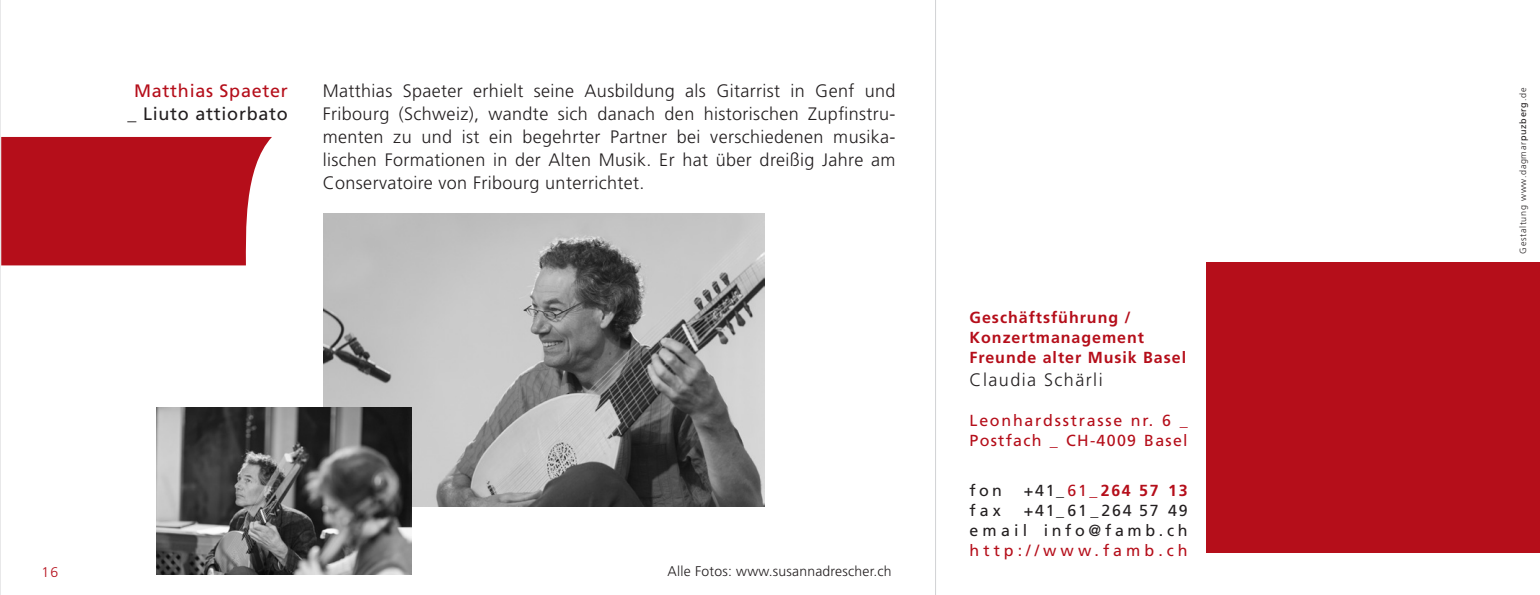
<style>
.page{position:relative;width:1540px;height:595px;background:#fff}
.page>*{position:absolute;margin:0;border:0;box-sizing:border-box;transform-origin:0 0}
.fließ{font:300 18px/23px "Frutiger";letter-spacing:.02em;color:#231f20;text-align:justify}
.t1{font:18px/23px "Frutiger";letter-spacing:.04em;color:#231f20;text-align:center}
.fließ-2{font:300 18px "Frutiger";letter-spacing:.08em;color:#231f20}
.t2{font:700 16px/20px "Frutiger";letter-spacing:.06em;color:#b50e1a}
.t3{font:16px/20px "Frutiger";letter-spacing:.11em;color:#b50e1a}
.t4{font:16px "Frutiger";letter-spacing:.23em;color:#231f20}
.t5{font:16px "Frutiger";letter-spacing:.255em;color:#b50e1a}
.t6{font:16px "Frutiger";letter-spacing:.105em;color:#231f20}
.fussnoten{font:300 14px "Frutiger";letter-spacing:.015em;color:#231f20}
.t7{font:300 14px "Frutiger";color:#b50e1a}
.t8{font:300 9px "Frutiger";letter-spacing:.08em;color:#231f20}
.s1{color:#b50e1a}
.s2{font-weight:400;color:#231f20}
.s3{font-weight:400}
</style>
<div class="page">
<hr style="left:0;top:0;width:1px;height:594px;background:#d1d2d4">
<hr style="left:935px;top:0;width:1px;height:594px;background:#d1d2d4">
<div style="left:1206px;top:262px;width:334px;height:290px;background:#b50e1a"></div>
<svg style="left:1px;top:137px;width:271px;height:128px;background:#ba202b"></svg>
<img style="left:323px;top:213px;width:441px;height:293px">
<img style="left:156px;top:407px;width:256px;height:167px">
<p class="t1" style="left:128px;top:79px;width:162px"><span class="s1">Matthias Spaeter </span>_ Liuto attiorbato</p>
<p class="fließ" style="left:323px;top:79px;width:574px">Matthias Spaeter erhielt seine Ausbildung als Gitarrist in Genf und Fribourg (Schweiz), wandte sich danach den historischen Zupfinstru&shy;menten zu und ist ein begehrter Partner bei verschiedenen musika&shy;lischen Formationen in der Alten Musik. Er hat über dreißig Jahre am Conservatoire von Fribourg unterrichtet.</p>
<p class="t7" style="left:42px;top:564px;width:18px">16</p>
<p class="fussnoten" style="left:668px;top:562px;width:226px">Alle Fotos: www.susannadrescher.ch</p>
<p class="t2" style="left:969px;top:307px;width:163px">Geschäftsführung /</p>
<p class="t2" style="left:969px;top:327px;width:218px">Konzertmanagement<br>Freunde alter Musik Basel</p>
<p class="fließ-2" style="left:969px;top:369px;width:135px">Claudia Schärli</p>
<p class="t3" style="left:969px;top:410px;width:220px">Leonhardsstrasse nr. 6 _<br>Postfach _ CH-4009 Basel</p>
<p class="t4" style="left:969px;top:481px;width:34px">fon</p>
<p class="t2" style="left:1024px;top:480px;width:165px"><span class="s2">+41_</span><span class="s3">61_</span>264 57 13</p>
<p class="t4" style="left:969px;top:501px;width:33px">fax</p>
<p class="t6" style="left:1024px;top:501px;width:165px">+41_61_264 57 49</p>
<p class="t4" style="left:969px;top:521px;width:220px">email info@famb.ch</p>
<p class="t5" style="left:969px;top:541px;width:220px">http://www.famb.ch</p>
<p class="t8" style="left:1518px;top:253px;width:167px;rotate:-90deg">Gestaltung www.dagmar<span class="s3">puzberg</span>.de</p>
</div>
